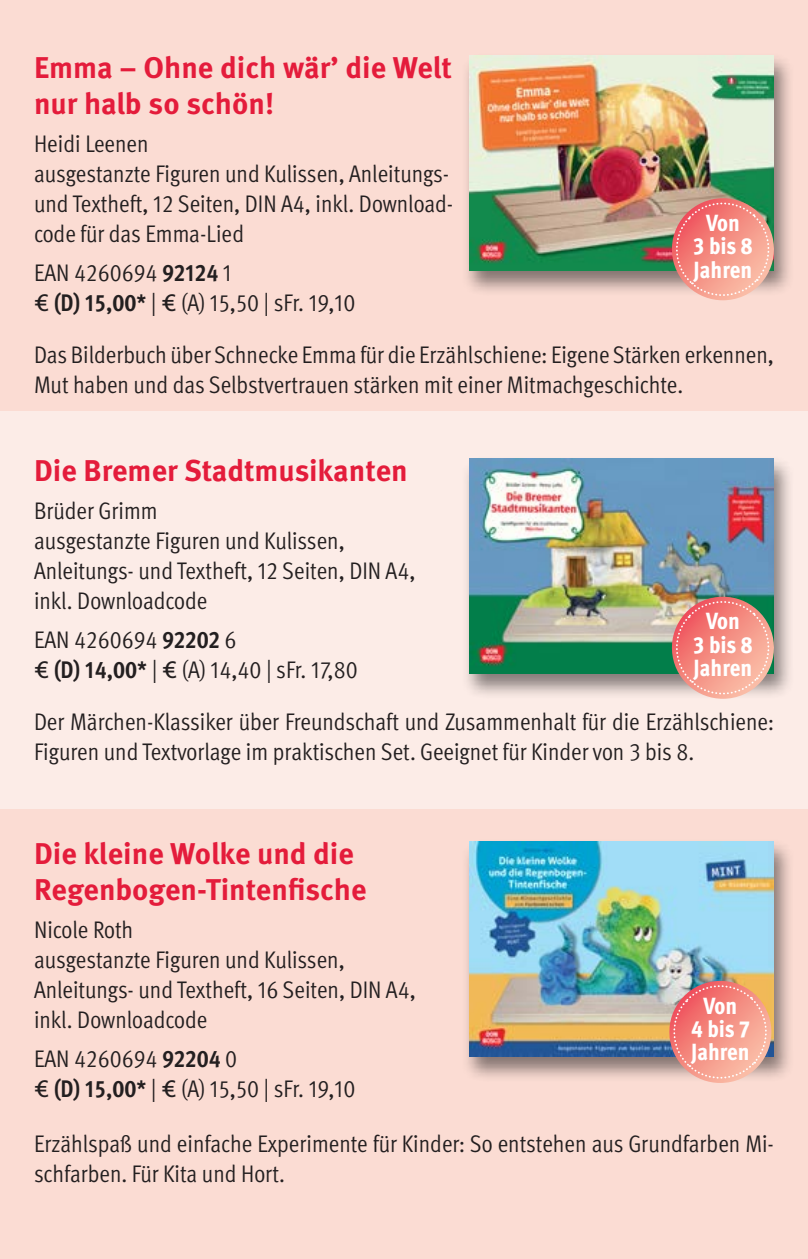
<style>
.page{position:relative;width:808px;height:1259px;background:#fbdcd3}
.page>*{position:absolute;margin:0;border:0;box-sizing:border-box;transform-origin:0 0}
.t1{font:700 30px/36px "Meta OT";color:#e41c3b}
.t2{font:24px/30px "Meta OT Cond Norm";color:#231f20}
.t3{font:800 condensed 23.4px/23.4px "Meta OT";color:#fff;text-align:center}
.s1{font-family:"Meta OT";font-weight:700;font-stretch:condensed}
.s2{font-family:"Meta OT"}
</style>
<div class="page">
<div style="left:0;top:411px;width:808px;height:398px;background:#fcece7"></div>
<div style="left:462px;top:53px;width:332px;height:243px;background:#231f20;opacity:.54"></div>
<img style="left:469px;top:55px;width:305px;height:216px">
<div style="left:462px;top:455px;width:332px;height:243px;background:#231f20;opacity:.54"></div>
<img style="left:469px;top:458px;width:305px;height:215px">
<svg style="left:666px;top:198px;width:114px;height:102px;background:#dd9789"></svg>
<svg style="left:666px;top:597px;width:114px;height:102px;background:#d9988a"></svg>
<div style="left:462px;top:838px;width:332px;height:243px;background:#231f20;opacity:.54"></div>
<img style="left:469px;top:841px;width:305px;height:215px">
<svg style="left:664px;top:981px;width:113px;height:102px;background:#e79a8d"></svg>
<p class="t1" style="left:34px;top:50px;width:419px">Emma – Ohne dich wär’ die Welt nur halb so schön!</p>
<p class="t2" style="left:34px;top:129px;width:421px">Heidi Leenen<br>ausgestanzte Figuren und Kulissen, Anleitungs&shy;und Textheft, 12 Seiten, DIN A4, inkl. Download&shy;code für das Emma-Lied</p>
<p class="t2" style="left:34px;top:257px;width:323px">EAN 4260694 <span class="s1">92124</span> 1<br><span class="s2">€</span> <span class="s1">(D) 15,00*</span> | <span class="s2">€</span> (A) 15,50 | sFr. 19,10</p>
<p class="t2" style="left:34px;top:339px;width:741px">Das Bilderbuch über Schnecke Emma für die Erzählschiene: Eigene Stärken erkennen,<br>Mut haben und das Selbstvertrauen stärken mit einer Mitmachgeschichte.</p>
<p class="t3" style="left:693px;top:211px;width:61px">Von<br>3 bis 8<br>Jahren</p>
<p class="t1" style="left:34px;top:452px;width:375px">Die Bremer Stadtmusikanten</p>
<p class="t2" style="left:34px;top:495px;width:383px">Brüder Grimm<br>ausgestanzte Figuren und Kulissen,<br>Anleitungs- und Textheft, 12 Seiten, DIN A4, inkl. Downloadcode</p>
<p class="t2" style="left:34px;top:624px;width:325px">EAN 4260694 <span class="s1">92202</span> 6<br><span class="s2">€</span> <span class="s1">(D) 14,00*</span> | <span class="s2">€</span> (A) 14,40 | sFr. 17,80</p>
<p class="t2" style="left:34px;top:706px;width:741px">Der Märchen-Klassiker über Freundschaft und Zusammenhalt für die Erzählschiene:<br>Figuren und Textvorlage im praktischen Set. Geeignet für Kinder von 3 bis 8.</p>
<p class="t3" style="left:693px;top:610px;width:61px">Von<br>3 bis 8<br>Jahren</p>
<p class="t1" style="left:34px;top:835px;width:334px">Die kleine Wolke und die<br>Regenbogen-Tintenfische</p>
<p class="t2" style="left:34px;top:914px;width:383px">Nicole Roth<br>ausgestanzte Figuren und Kulissen,<br>Anleitungs- und Textheft, 16 Seiten, DIN A4, inkl. Downloadcode</p>
<p class="t2" style="left:34px;top:1043px;width:323px">EAN 4260694 <span class="s1">92204</span> 0<br><span class="s2">€</span> <span class="s1">(D) 15,00*</span> | <span class="s2">€</span> (A) 15,50 | sFr. 19,10</p>
<p class="t2" style="left:34px;top:1127px;width:741px">Erzählspaß und einfache Experimente für Kinder: So entstehen aus Grundfarben Mi&shy;schfarben. Für Kita und Hort.</p>
<p class="t3" style="left:691px;top:994px;width:60px">Von<br>4 bis 7<br>Jahren</p>
</div>
